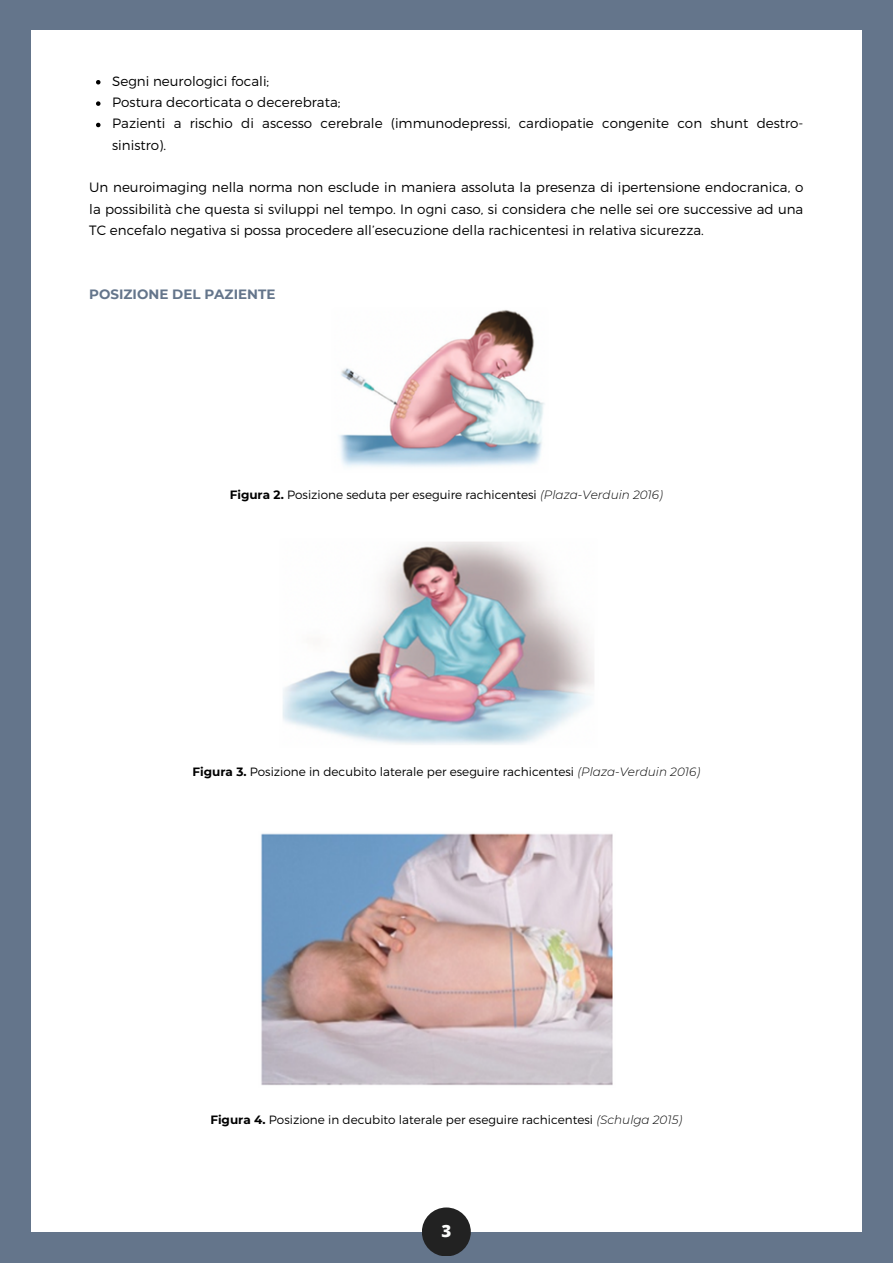
<style>
.page{position:relative;width:893px;height:1264px;background:#fff}
.page>*{position:absolute;margin:0;border:0;box-sizing:border-box;transform-origin:0 0}
.t1{font:800 16.95px "Open Sans";color:#fbfcfb}
.t2{font:300 13.5px/21.3px "Montserrat";color:#000}
.t3{font:700 13.5px "Montserrat";color:#64758b}
.t4{font:300 12px "Montserrat";color:#000}
.s1{font-weight:700}
.s2{font-style:italic}
</style>
<div class="page">
<div style="left:0;top:0;width:892px;height:1262px;background:#64758b"></div>
<div style="left:31px;top:30px;width:830px;height:1201px;background:#fff"></div>
<div style="left:422px;top:1207px;width:49px;height:49px;background:#222;border-radius:50%"></div>
<img style="left:339px;top:310px;width:206px;height:157px">
<img style="left:282px;top:542px;width:312px;height:203px">
<svg style="left:96px;top:80px;width:4px;height:4px"></svg>
<svg style="left:96px;top:101px;width:4px;height:5px"></svg>
<svg style="left:96px;top:123px;width:4px;height:4px"></svg>
<img style="left:261px;top:833px;width:352px;height:253px">
<p class="t2" style="left:112px;top:69px;width:158px">Segni neurologici focali;</p>
<p class="t2" style="left:112px;top:91px;width:230px">Postura decorticata o decerebrata;</p>
<p class="t2" style="left:112px;top:112px;width:692px">Pazienti a rischio di ascesso cerebrale (immunodepressi, cardiopatie congenite con shunt destro&shy;sinistro).</p>
<p class="t2" style="left:89px;top:176px;width:715px;text-align:justify">Un neuroimaging nella norma non esclude in maniera assoluta la presenza di ipertensione endocranica, o la possibilità che questa si sviluppi nel tempo. In ogni caso, si considera che nelle sei ore successive ad una TC encefalo negativa si possa procedere all’esecuzione della rachicentesi in relativa sicurezza.</p>
<p class="t3" style="left:89px;top:286px;width:188px">POSIZIONE DEL PAZIENTE</p>
<p class="t4" style="left:230px;top:487px;width:434px"><span class="s1">Figura 2.</span> Posizione seduta per eseguire rachicentesi <span class="s2">(Plaza-Verduin 2016)</span></p>
<p class="t4" style="left:192px;top:764px;width:509px"><span class="s1">Figura 3.</span> Posizione in decubito laterale per eseguire rachicentesi <span class="s2">(Plaza-Verduin 2016)</span></p>
<p class="t4" style="left:210px;top:1112px;width:473px"><span class="s1">Figura 4.</span> Posizione in decubito laterale per eseguire rachicentesi <span class="s2">(Schulga 2015)</span></p>
<p class="t1" style="left:441px;top:1219px;width:11px">3</p>
</div>
